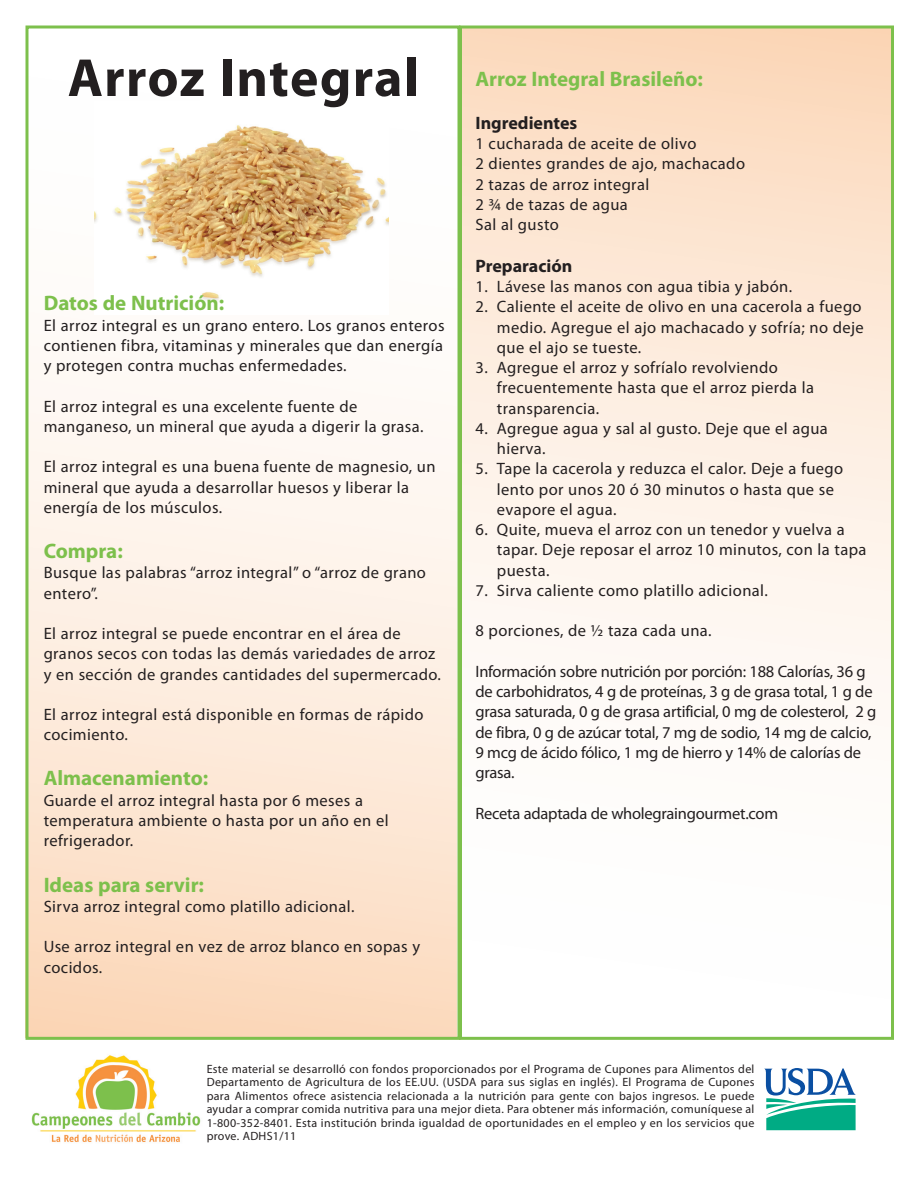
<style>
.page{position:relative;width:918px;height:1188px;background:#fff}
.page>*{position:absolute;margin:0;border:0;box-sizing:border-box;transform-origin:0 0}
.t1{font:700 54px "Myriad Pro";letter-spacing:.02em;color:#231f20}
.t2{font:700 21px "Myriad Pro";color:#7dc04c}
.t3{font:700 18px "Myriad Pro";color:#231f20}
.t4{font:16.5px/20.2px "Myriad Pro";letter-spacing:.025em;color:#231f20}
.t5{font:16.5px/20.2px "Myriad Pro";letter-spacing:-.015em;color:#231f20}
.t6{font:12px/13.5px "Myriad Pro";letter-spacing:.025em;color:#231f20;text-align:justify}
</style>
<div class="page">
<div style="left:26px;top:28px;width:432px;height:1010px;background:linear-gradient(to bottom,#fff,#fcddc3)"></div>
<div style="left:460px;top:27px;width:432px;height:1021px;background:linear-gradient(to bottom,#fcddc3,#fff)"></div>
<div style="left:26px;top:26px;width:434px;height:1014px;border:3px solid #7dc04c"></div>
<svg style="left:764px;top:1068px;width:92px;height:62px"></svg>
<div style="left:459px;top:26px;width:435px;height:1014px;border:3px solid #7dc04c"></div>
<img style="left:31px;top:1055px;width:170px;height:87px">
<img style="left:94px;top:101px;width:295px;height:214px">
<h1 class="t1" style="left:68px;top:43px;width:353px">Arroz Integral</h1>
<p class="t2" style="left:44px;top:290px;width:182px">Datos de Nutrición:</p>
<p class="t4" style="left:44px;top:315px;width:402px;text-align:justify">El arroz integral es un grano entero. Los granos enteros contienen fibra, vitaminas y minerales que dan energía y protegen contra muchas enfermedades.</p>
<p class="t4" style="left:44px;top:396px;width:381px">El arroz integral es una excelente fuente de manganeso, un mineral que ayuda a digerir la grasa.</p>
<p class="t4" style="left:44px;top:456px;width:393px">El arroz integral es una buena fuente de magnesio, un mineral que ayuda a desarrollar huesos y liberar la energía de los músculos.</p>
<p class="t2" style="left:44px;top:537px;width:81px">Compra:</p>
<p class="t4" style="left:44px;top:563px;width:384px">Busque las palabras “arroz integral” o “arroz de grano entero”.</p>
<p class="t4" style="left:44px;top:623px;width:399px">El arroz integral se puede encontrar en el área de granos secos con todas las demás variedades de arroz y en sección de grandes cantidades del supermercado.</p>
<p class="t4" style="left:44px;top:704px;width:381px">El arroz integral está disponible en formas de rápido cocimiento.</p>
<p class="t2" style="left:44px;top:765px;width:166px">Almacenamiento:</p>
<p class="t4" style="left:44px;top:790px;width:346px">Guarde el arroz integral hasta por 6 meses a temperatura ambiente o hasta por un año en el refrigerador.</p>
<p class="t2" style="left:44px;top:871px;width:162px">Ideas para servir:</p>
<p class="t4" style="left:44px;top:896px;width:312px">Sirva arroz integral como platillo adicional.</p>
<p class="t4" style="left:44px;top:937px;width:378px">Use arroz integral en vez de arroz blanco en sopas y cocidos.</p>
<p class="t2" style="left:475px;top:65px;width:229px">Arroz Integral Brasileño:</p>
<p class="t3" style="left:475px;top:111px;width:103px">Ingredientes</p>
<p class="t4" style="left:475px;top:133px;width:271px">1 cucharada de aceite de olivo<br>2 dientes grandes de ajo, machacado<br>2 tazas de arroz integral<br>2 ¾ de tazas de agua<br>Sal al gusto</p>
<p class="t3" style="left:475px;top:254px;width:98px">Preparación</p>
<p class="t4" style="left:475px;top:276px;width:318px">1. Lávese las manos con agua tibia y jabón.</p>
<p class="t4" style="left:497px;top:297px;width:368px;text-indent:-21px">2. Caliente el aceite de olivo en una cacerola a fuego medio. Agregue el ajo machacado y sofría; no deje que el ajo se tueste.</p>
<p class="t4" style="left:497px;top:357px;width:319px;text-indent:-21px">3. Agregue el arroz y sofríalo revolviendo frecuentemente hasta que el arroz pierda la transparencia.</p>
<p class="t4" style="left:497px;top:418px;width:332px;text-indent:-21px">4. Agregue agua y sal al gusto. Deje que el agua hierva.</p>
<p class="t4" style="left:497px;top:458px;width:348px;text-indent:-21px">5. Tape la cacerola y reduzca el calor. Deje a fuego lento por unos 20 ó 30 minutos o hasta que se evapore el agua.</p>
<p class="t4" style="left:497px;top:519px;width:371px;text-indent:-21px">6. Quite, mueva el arroz con un tenedor y vuelva a tapar. Deje reposar el arroz 10 minutos, con la tapa puesta.</p>
<p class="t4" style="left:475px;top:580px;width:294px">7. Sirva caliente como platillo adicional.</p>
<p class="t4" style="left:475px;top:620px;width:238px">8 porciones, de ½ taza cada una.</p>
<p class="t5" style="left:475px;top:661px;width:402px">Información sobre nutrición por porción: 188 Calorías, 36 g de carbohidratos, 4 g de proteínas, 3 g de grasa total, 1 g de grasa saturada, 0 g de grasa artificial, 0 mg de colesterol, 2 g de fibra, 0 g de azúcar total, 7 mg de sodio, 14 mg de calcio, 9 mcg de ácido fólico, 1 mg de hierro y 14% de calorías de grasa.</p>
<p class="t5" style="left:475px;top:803px;width:304px">Receta adaptada de wholegraingourmet.com</p>
<p class="t6" style="left:207px;top:1062px;width:549px">Este material se desarrolló con fondos proporcionados por el Programa de Cupones para Alimentos del Departamento de Agricultura de los EE.UU. (USDA para sus siglas en inglés). El Programa de Cupones para Alimentos ofrece asistencia relacionada a la nutrición para gente con bajos ingresos. Le puede ayudar a comprar comida nutritiva para una mejor dieta. Para obtener más información, comuníquese al 1-800-352-8401. Esta institución brinda igualdad de oportunidades en el empleo y en los servicios que prove. ADHS1/11</p>
</div>
